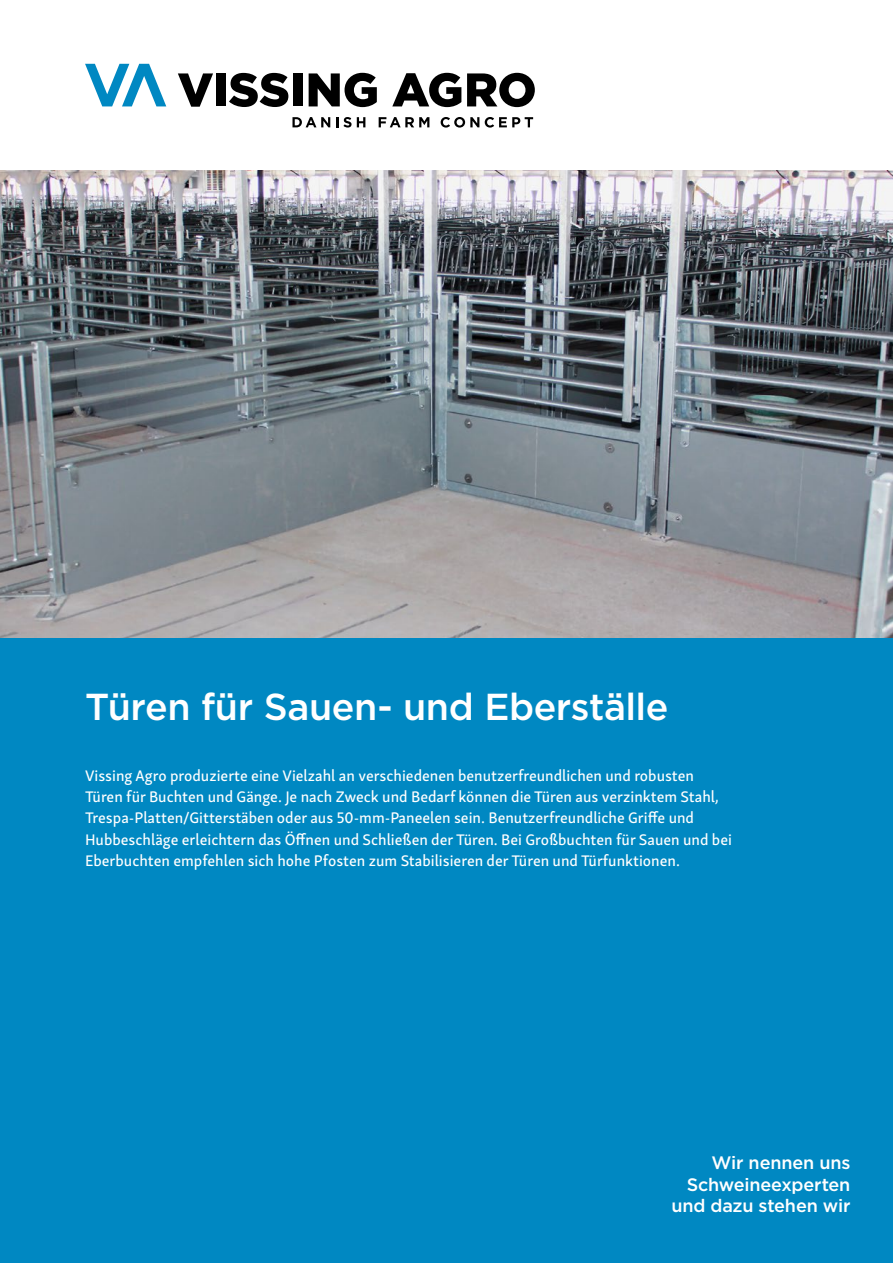
<style>
.page{position:relative;width:893px;height:1263px;background:#fff}
.page>*{position:absolute;margin:0;border:0;box-sizing:border-box;transform-origin:0 0}
.t1{font:500 37.5px "Gotham";letter-spacing:-.01em;color:#fff}
.t2{font:500 18px/21.3px "Gotham";letter-spacing:-.01em;color:#fff;text-align:right}
.t3{font:15.75px/21.3px "Skolar Sans Latn Me";color:#fff}
</style>
<div class="page">
<div style="left:0;top:638px;width:893px;height:625px;background:#0088c2"></div>
<svg style="left:178px;top:73px;width:35px;height:34px"></svg>
<div style="left:216px;top:73px;width:9px;height:33px;background:#000"></div>
<svg style="left:229px;top:73px;width:59px;height:34px"></svg>
<div style="left:293px;top:73px;width:9px;height:33px;background:#000"></div>
<svg style="left:309px;top:73px;width:68px;height:34px"></svg>
<svg style="left:392px;top:73px;width:69px;height:34px"></svg>
<svg style="left:467px;top:73px;width:68px;height:34px"></svg>
<svg style="left:85px;top:64px;width:81px;height:42px"></svg>
<svg style="left:292px;top:117px;width:38px;height:10px"></svg>
<svg style="left:336px;top:117px;width:29px;height:11px"></svg>
<svg style="left:379px;top:117px;width:50px;height:10px"></svg>
<svg style="left:441px;top:117px;width:38px;height:11px"></svg>
<svg style="left:485px;top:117px;width:48px;height:11px"></svg>
<img style="left:0;top:170px;width:893px;height:468px">
<h1 class="t1" style="left:85px;top:685px;width:585px">Türen für Sauen- und Eberställe</h1>
<p class="t3" style="left:85px;top:763px;width:648px">Vissing Agro produzierte eine Vielzahl an verschiedenen benutzerfreundlichen und robusten Türen für Buchten und Gänge. Je nach Zweck und Bedarf können die Türen aus verzinktem Stahl, Trespa-Platten/Gitterstäben oder aus 50-mm-Paneelen sein. Benutzerfreundliche Griffe und Hubbeschläge erleichtern das Öffnen und Schließen der Türen. Bei Großbuchten für Sauen und bei Eberbuchten empfehlen sich hohe Pfosten zum Stabilisieren der Türen und Türfunktionen.</p>
<p class="t2" style="left:671px;top:1152px;width:181px">Wir nennen uns<br>Schweineexperten und dazu stehen wir</p>
</div>
